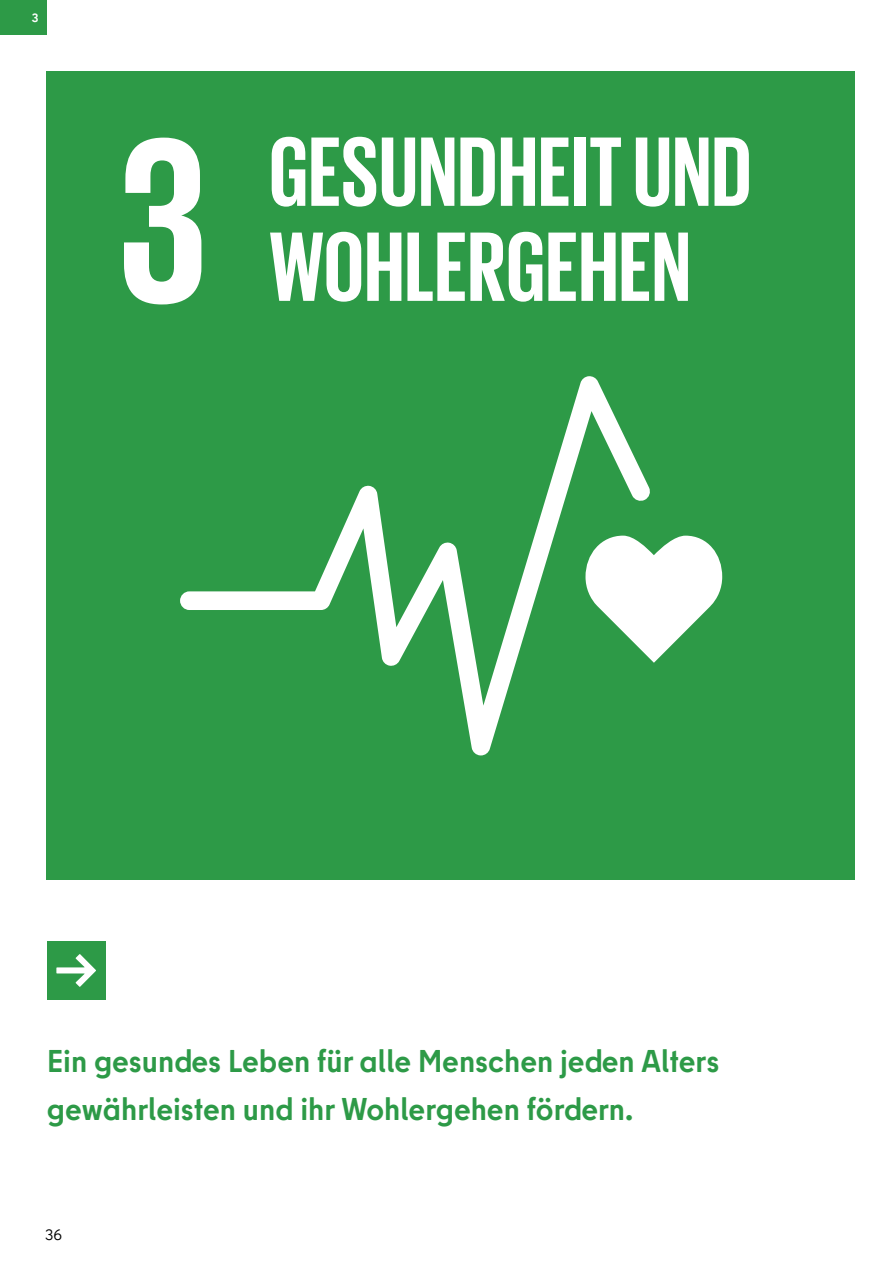
<style>
.page{position:relative;width:893px;height:1263px;background:#fff}
.page>*{position:absolute;margin:0;border:0;box-sizing:border-box;transform-origin:0 0}
.t1{font:700 31.5px/48px "Berlin Type";color:#2d9a47}
.t2{font:15px "Berlin Type";color:#000}
.t3{font:700 12px "Berlin Type";color:#fff}
</style>
<div class="page">
<div style="left:0;top:0;width:47px;height:35px;background:#2d9a47"></div>
<div style="left:47px;top:72px;width:808px;height:808px;background:#2d9a47"></div>
<svg style="left:124px;top:138px;width:77px;height:166px"></svg>
<svg style="left:651px;top:536px;width:71px;height:127px"></svg>
<svg style="left:180px;top:376px;width:471px;height:379px"></svg>
<svg style="left:272px;top:137px;width:33px;height:70px"></svg>
<svg style="left:311px;top:137px;width:65px;height:70px"></svg>
<svg style="left:382px;top:138px;width:33px;height:69px"></svg>
<svg style="left:421px;top:138px;width:33px;height:68px"></svg>
<svg style="left:460px;top:138px;width:35px;height:68px"></svg>
<svg style="left:501px;top:138px;width:34px;height:68px"></svg>
<svg style="left:541px;top:138px;width:27px;height:68px"></svg>
<div style="left:574px;top:138px;width:12px;height:68px;background:#fff"></div>
<svg style="left:590px;top:138px;width:31px;height:68px"></svg>
<svg style="left:636px;top:138px;width:33px;height:69px"></svg>
<svg style="left:675px;top:138px;width:33px;height:68px"></svg>
<svg style="left:714px;top:138px;width:35px;height:68px"></svg>
<svg style="left:270px;top:232px;width:91px;height:70px"></svg>
<svg style="left:367px;top:233px;width:34px;height:68px"></svg>
<svg style="left:407px;top:232px;width:135px;height:70px"></svg>
<svg style="left:548px;top:233px;width:68px;height:68px"></svg>
<svg style="left:622px;top:233px;width:27px;height:68px"></svg>
<svg style="left:655px;top:233px;width:33px;height:68px"></svg>
<div style="left:47px;top:941px;width:59px;height:59px;background:#2d9a47"></div>
<svg style="left:56px;top:954px;width:40px;height:33px"></svg>
<p class="t3" style="left:32px;top:10px;width:8px">3</p>
<p class="t1" style="left:47px;top:1037px;width:674px">Ein gesundes Leben für alle Menschen jeden Alters gewährleisten und ihr Wohlergehen fördern.</p>
<p class="t2" style="left:45px;top:1225px;width:18px">36</p>
</div>
